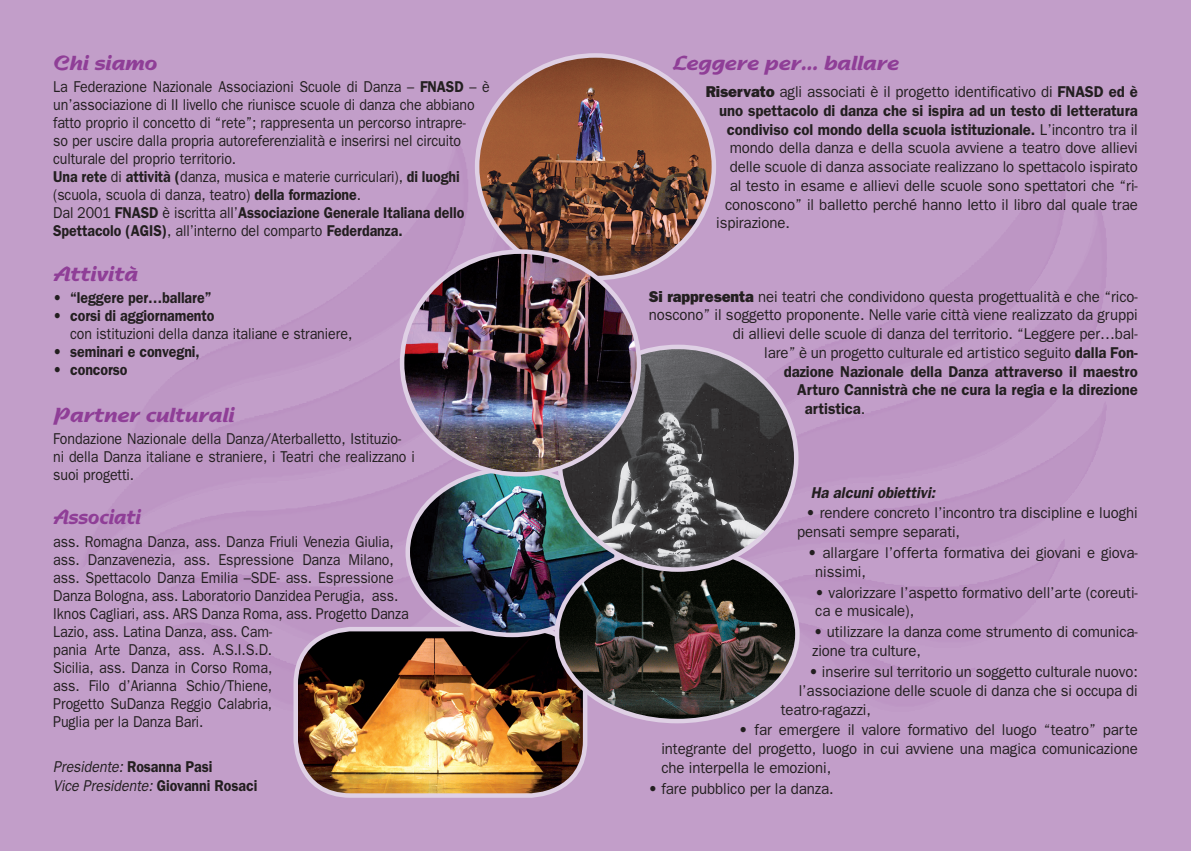
<style>
.page{position:relative;width:1191px;height:851px;background:#fff}
.page>*{position:absolute;margin:0;border:0;box-sizing:border-box;transform-origin:0 0}
.t1{font:700 21px "Nadianne";letter-spacing:-.005em;color:#8f3e97}
.t2{font:700 21px "Nadianne";letter-spacing:-.005em;color:#8f3e97;scale:.9 1}
.t3{font:15.75px/18px "Franklin Gothic";letter-spacing:-.005em;color:#231f20;scale:.9 1}
.t4{font:15.75px/18.8px "Franklin Gothic";letter-spacing:-.005em;color:#231f20;scale:.95 1}
.t5{font:600 15.75px "Franklin Gothic";letter-spacing:-.005em;color:#231f20;scale:.95 1}
.t6{font:600 15.75px "Franklin Gothic";letter-spacing:-.005em;color:#231f20;scale:.9 1}
.t7{font:italic 15.75px/18.8px "Franklin Gothic";letter-spacing:-.005em;color:#231f20;scale:.9 1}
.t8{font:italic 600 15.75px "Franklin Gothic";letter-spacing:-.005em;color:#231f20;scale:.95 1}
.s1{font-weight:600}
.s2{font-weight:600;font-style:normal}
.s3{font-weight:800}
.s4{font-weight:400}
</style>
<div class="page">
<div style="left:0;top:0;width:1191px;height:850px;background:#c29ec9"></div>
<img style="left:256px;top:141px;width:212px;height:240px">
<img style="left:477px;top:56px;width:237px;height:220px">
<img style="left:296px;top:629px;width:289px;height:166px;border-radius:55px">
<div style="left:293px;top:626px;width:294px;height:171px;border:4px solid #dfd0e5;border-radius:55px"></div>
<img style="left:409px;top:471px;width:205px;height:163px">
<img style="left:557px;top:547px;width:240px;height:174px;border-radius:50%">
<img style="left:559px;top:347px;width:237px;height:221px;border-radius:50%">
<img style="left:402px;top:251px;width:237px;height:223px;border-radius:50%">
<h1 class="t1" style="left:53px;top:50px;width:106px">Chi siamo</h1>
<p class="t3" style="left:53px;top:77px;width:486px">La Federazione Nazionale Associazioni Scuole di Danza – <span class="s1">FNASD</span> – è un’associazione di II livello che riunisce scuole di danza che abbiano fatto proprio il concetto di “rete”; rappresenta un percorso intrapre-<br>so per uscire dalla propria autoreferenzialità e inserirsi nel circuito culturale del proprio territorio.<br><span class="s1">Una rete</span> di <span class="s1">attività (</span>danza, musica e materie curriculari), <span class="s1">di luoghi </span>(scuola, scuola di danza, teatro) <span class="s1">della formazione</span>.<br>Dal 2001 <span class="s1">FNASD</span> è iscritta all’<span class="s1">Associazione Generale Italiana dello Spettacolo (AGIS)</span>, all’interno del comparto <span class="s1">Federdanza.</span></p>
<h1 class="t1" style="left:53px;top:260px;width:86px">Attività</h1>
<p class="t6" style="left:53px;top:288px;width:178px">• “leggere per…ballare”</p>
<p class="t6" style="left:53px;top:306px;width:181px">• corsi di aggiornamento</p>
<p class="t3" style="left:70px;top:324px;width:315px">con istituzioni della danza italiane e straniere,</p>
<p class="t6" style="left:53px;top:342px;width:164px">• seminari e convegni,</p>
<p class="t6" style="left:53px;top:360px;width:84px">• concorso</p>
<h1 class="t1" style="left:53px;top:401px;width:183px">Partner culturali</h1>
<p class="t3" style="left:53px;top:429px;width:403px">Fondazione Nazionale della Danza/Aterballetto, Istituzio&shy;ni della Danza italiane e straniere, i Teatri che realizzano i suoi progetti.</p>
<h1 class="t2" style="left:53px;top:504px;width:99px">Associati</h1>
<p class="t3" style="left:53px;top:532px;width:396px">ass. Romagna Danza, ass. Danza Friuli Venezia Giulia, ass. Danzavenezia, ass. Espressione Danza Milano, ass. Spettacolo Danza Emilia –SDE- ass. Espressione Danza Bologna, ass. Laboratorio Danzidea Perugia, ass.<br>Iknos Cagliari, ass. ARS Danza Roma, ass. Progetto Danza Lazio, ass. Latina Danza, ass. Cam-<br>pania Arte Danza, ass. A.S.I.S.D.<br>Sicilia, ass. Danza in Corso Roma,<br>ass. Filo d’Arianna Schio/Thiene,<br>Progetto SuDanza Reggio Calabria,<br>Puglia per la Danza Bari.</p>
<p class="t7" style="left:53px;top:756px;width:228px">Presidente: <span class="s2">Rosanna Pasi<br></span>Vice Presidente: <span class="s2">Giovanni Rosaci</span></p>
<h1 class="t1" style="left:672px;top:50px;width:228px">Leggere per... ballare</h1>
<p class="t4" style="left:705px;top:82px;width:456px"><span class="s3">Riservato</span> agli associati è il progetto identificativo di <span class="s1">FNASD ed è</span></p>
<p class="t5" style="left:719px;top:101px;width:442px">uno spettacolo di danza che si ispira ad un testo di letteratura</p>
<p class="t5" style="left:726px;top:120px;width:434px">condiviso col mondo della scuola istituzionale. <span class="s4">L’incontro tra il</span></p>
<p class="t4" style="left:729px;top:138px;width:431px">mondo della danza e della scuola avviene a teatro dove allievi</p>
<p class="t4" style="left:729px;top:157px;width:431px">delle scuole di danza associate realizzano lo spettacolo ispirato</p>
<p class="t4" style="left:729px;top:176px;width:431px">al testo in esame e allievi delle scuole sono spettatori che “ri-</p>
<p class="t4" style="left:725px;top:194px;width:436px">conoscono” il balletto perché hanno letto il libro dal quale trae</p>
<p class="t4" style="left:716px;top:213px;width:79px">ispirazione.</p>
<p class="t4" style="left:648px;top:286px;width:516px"><span class="s3">Si rappresenta</span> nei teatri che condividono questa progettualità e che “rico-</p>
<p class="t4" style="left:648px;top:305px;width:516px">noscono” il soggetto proponente. Nelle varie città viene realizzato da gruppi</p>
<p class="t4" style="left:732px;top:324px;width:428px">di allievi delle scuole di danza del territorio. “Leggere per…bal-</p>
<p class="t4" style="left:764px;top:343px;width:395px">lare” è un progetto culturale ed artistico seguito <span class="s1">dalla Fon-</span></p>
<p class="t5" style="left:783px;top:362px;width:374px">dazione Nazionale della Danza attraverso il maestro</p>
<p class="t5" style="left:797px;top:380px;width:360px">Arturo Cannistrà che ne cura la regia e la direzione</p>
<p class="t5" style="left:804px;top:399px;width:65px">artistica<span class="s4">.</span></p>
<p class="t8" style="left:810px;top:482px;width:133px">Ha alcuni obiettivi:</p>
<p class="t4" style="left:797px;top:503px;width:360px;text-indent:9px">• rendere concreto l’incontro tra discipline e luoghi pensati sempre separati,</p>
<p class="t4" style="left:815px;top:543px;width:341px;text-indent:-8px">• allargare l’offerta formativa dei giovani e giova&shy;nissimi,</p>
<p class="t4" style="left:815px;top:582px;width:341px">• valorizzare l’aspetto formativo dell’arte (coreuti&shy;ca e musicale),</p>
<p class="t4" style="left:812px;top:622px;width:344px">• utilizzare la danza come strumento di comunica&shy;zione tra culture,</p>
<p class="t4" style="left:809px;top:661px;width:347px">• inserire sul territorio un soggetto culturale nuovo:</p>
<p class="t4" style="left:798px;top:680px;width:358px">l’associazione delle scuole di danza che si occupa di</p>
<p class="t4" style="left:780px;top:699px;width:96px">teatro-ragazzi,</p>
<p class="t4" style="left:661px;top:720px;width:503px;text-align:justify;text-indent:77px">• far emergere il valore formativo del luogo “teatro” parte integrante del progetto, luogo in cui avviene una magica comunicazione che interpella le emozioni,</p>
<p class="t4" style="left:648px;top:778px;width:196px">• fare pubblico per la danza.</p>
</div>
